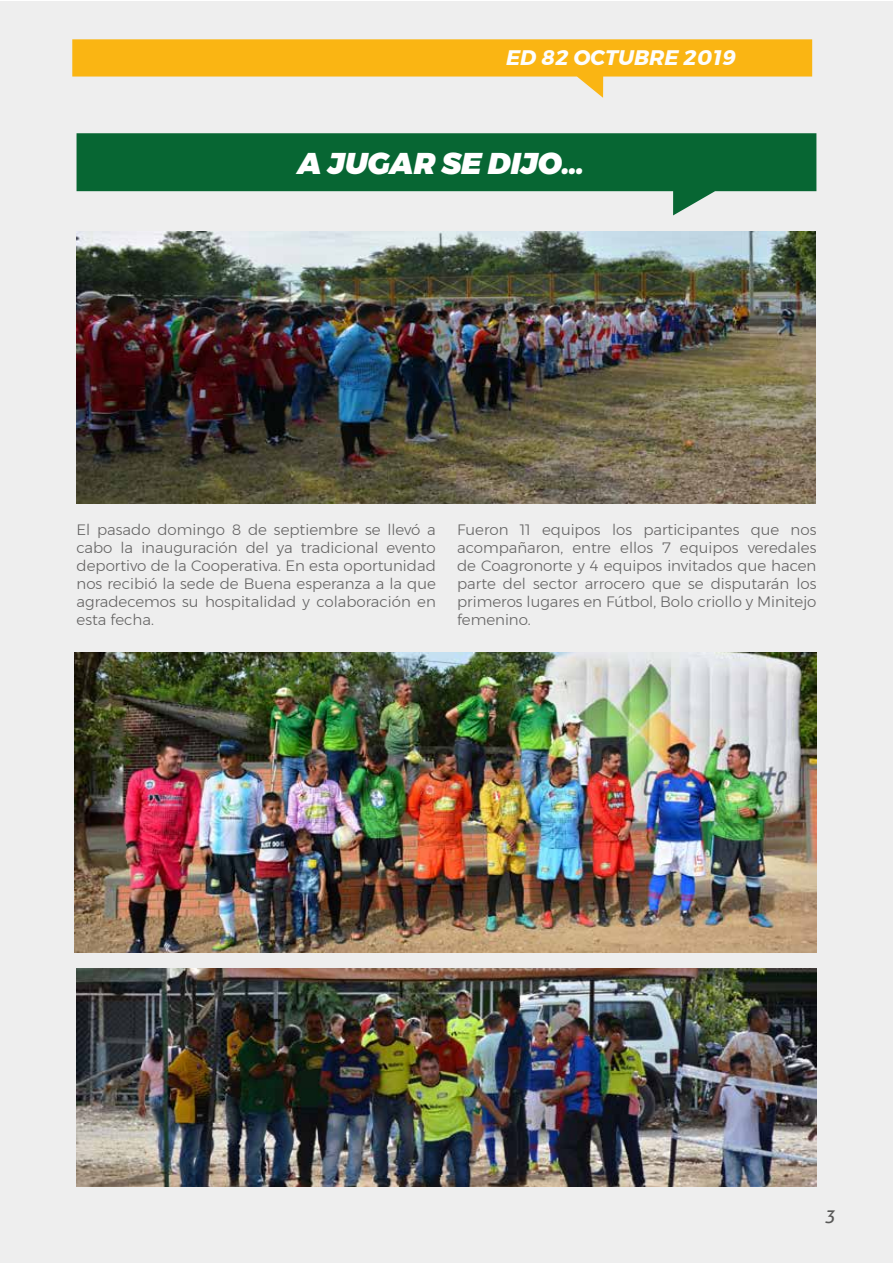
<style>
.page{position:relative;width:893px;height:1263px;background:#fff}
.page>*{position:absolute;margin:0;border:0;box-sizing:border-box;transform-origin:0 0}
.t1{font:italic 900 30px "Montserrat";color:#fff}
.t2{font:italic 700 21px "Montserrat";color:#fdfdfd}
.t3{font:italic 18px "Aller";color:#575756}
.t4{font:300 15px/18px "Montserrat";color:#646363;text-align:justify}
</style>
<div class="page">
<div style="left:0;top:1px;width:893px;height:1262px;background:#eee"></div>
<svg style="left:72px;top:39px;width:740px;height:59px"></svg>
<svg style="left:77px;top:133px;width:739px;height:82px;fill:#076633"></svg>
<img style="left:77px;top:232px;width:739px;height:272px">
<img style="left:75px;top:652px;width:741px;height:301px">
<img style="left:77px;top:969px;width:739px;height:217px">
<h2 class="t2" style="left:506px;top:40px;width:232px">ED 82 OCTUBRE 2019</h2>
<h1 class="t1" style="left:298px;top:138px;width:288px">A JUGAR SE DIJO…</h1>
<p class="t4" style="left:77px;top:520px;width:361px">El pasado domingo 8 de septiembre se llevó a cabo la inauguración del ya tradicional evento deportivo de la Cooperativa. En esta oportunidad nos recibió la sede de Buena esperanza a la que agradecemos su hospitalidad y colaboración en esta fecha.</p>
<p class="t4" style="left:457px;top:520px;width:361px">Fueron 11 equipos los participantes que nos acompañaron, entre ellos 7 equipos veredales de Coagronorte y 4 equipos invitados que hacen parte del sector arrocero que se disputarán los primeros lugares en Fútbol, Bolo criollo y Minitejo femenino.</p>
<p class="t3" style="left:825px;top:1205px;width:12px">3</p>
</div>
